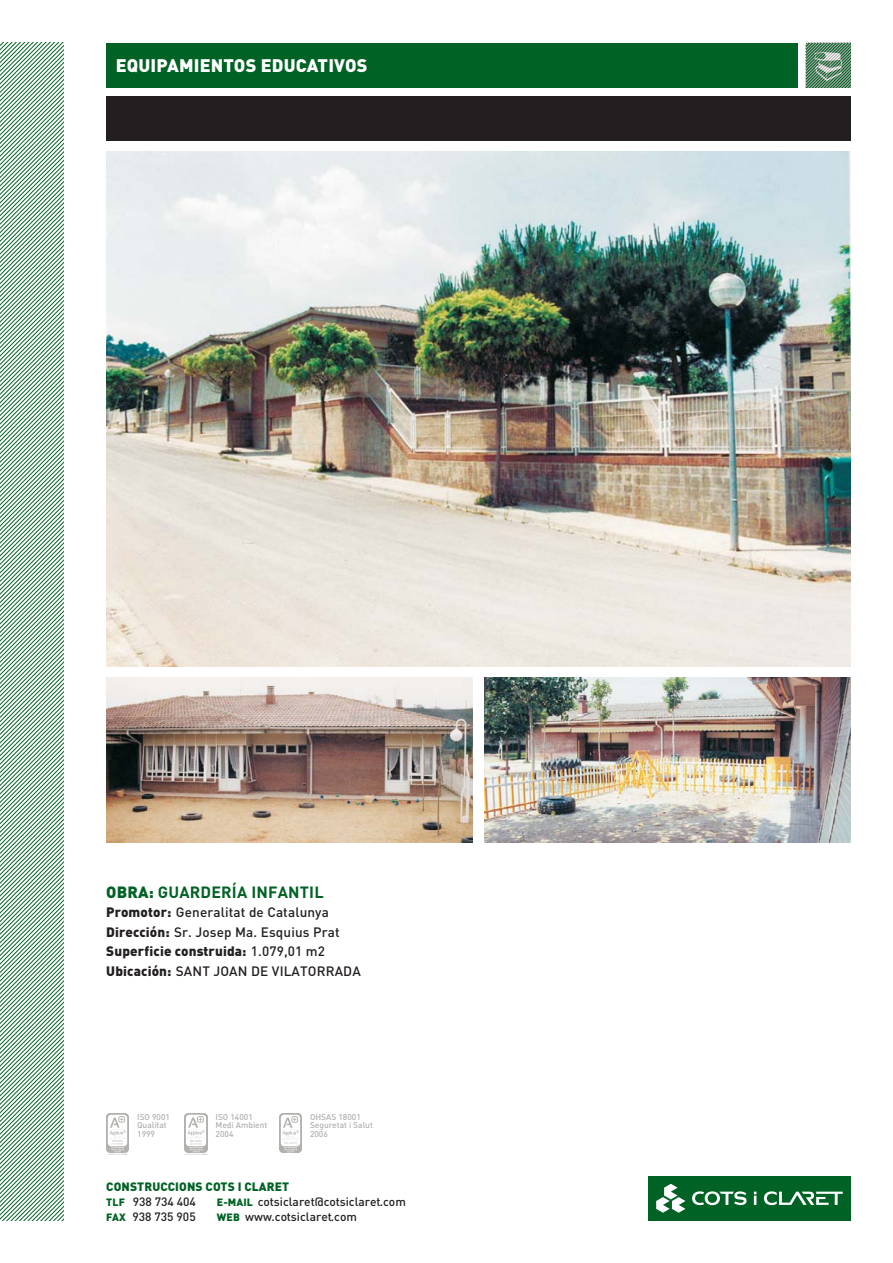
<style>
.page{position:relative;width:893px;height:1263px;background:#fff}
.page>*{position:absolute;margin:0;border:0;box-sizing:border-box;transform-origin:0 0}
.t1{font:900 18px "DIN";letter-spacing:.01em;color:#fff}
.t2{font:700 16.2px "DIN";letter-spacing:.01em;color:#006224}
.t3{font:500 13.5px/19.5px "DIN";letter-spacing:.01em;color:#231f20}
.t4{font:500 12px/15px "DIN";color:#231f20}
.t5{font:900 12px/15px "DIN";letter-spacing:.01em;color:#006224}
.t6{font:500 8.4px/8.4px "DIN";color:#b3b1ae}
.s1{font-weight:900}
.s2{font-size:10.5px}
.s3{font-weight:500;color:#231f20}
.s4{font-weight:900;font-size:10.5px;color:#006224}
</style>
<div class="page">
<img style="left:484px;top:677px;width:366px;height:165px">
<div style="left:106px;top:43px;width:691px;height:44px;background:#006224"></div>
<svg style="left:806px;top:43px;width:44px;height:44px;background:#689276"></svg>
<svg style="left:0;top:43px;width:64px;height:1178px"></svg>
<div style="left:106px;top:96px;width:744px;height:45px;background:#231f20"></div>
<img style="left:106px;top:151px;width:744px;height:516px">
<img style="left:106px;top:677px;width:366px;height:165px">
<div style="left:648px;top:1176px;width:202px;height:45px;background:#006224"></div>
<svg style="left:692px;top:1191px;width:54px;height:14px"></svg>
<svg style="left:764px;top:1191px;width:79px;height:14px"></svg>
<svg style="left:754px;top:1192px;width:2px;height:13px"></svg>
<svg style="left:656px;top:1184px;width:29px;height:29px"></svg>
<img style="left:106px;top:1113px;width:23px;height:41px">
<img style="left:185px;top:1113px;width:22px;height:41px">
<img style="left:279px;top:1113px;width:23px;height:39px">
<h1 class="t1" style="left:116px;top:59px;width:253px">EQUIPAMIENTOS EDUCATIVOS</h1>
<p class="t2" style="left:106px;top:886px;width:219px"><span class="s1">OBRA:</span> GUARDERÍA INFANTIL</p>
<p class="t3" style="left:106px;top:904px;width:256px"><span class="s1">Promotor:</span> Generalitat de Catalunya <span class="s1">Dirección:</span> Sr. Josep Ma. Esquius Prat <span class="s1">Superficie construida:</span> 1.079,01 m2<br><span class="s1">Ubicación:</span> SANT JOAN DE VILATORRADA</p>
<p class="t6" style="left:137px;top:1114px;width:34px">ISO 9001<br>Qualitat<br>1999</p>
<p class="t6" style="left:216px;top:1114px;width:53px">ISO 14001<br>Medi Ambient<br>2004</p>
<p class="t6" style="left:310px;top:1114px;width:64px">OHSAS 18001<br>Seguretat i Salut<br>2006</p>
<p class="t5" style="left:106px;top:1180px;width:184px">CONSTRUCCIONS COTS I CLARET<br><span class="s2">TLF</span> <span class="s3">938 734 404<br></span><span class="s2">FAX</span> <span class="s3">938 735 905</span></p>
<p class="t4" style="left:217px;top:1195px;width:190px"><span class="s4">E-MAIL</span> cotsiclaret@cotsiclaret.com<br><span class="s4">WEB</span> www.cotsiclaret.com</p>
</div>
